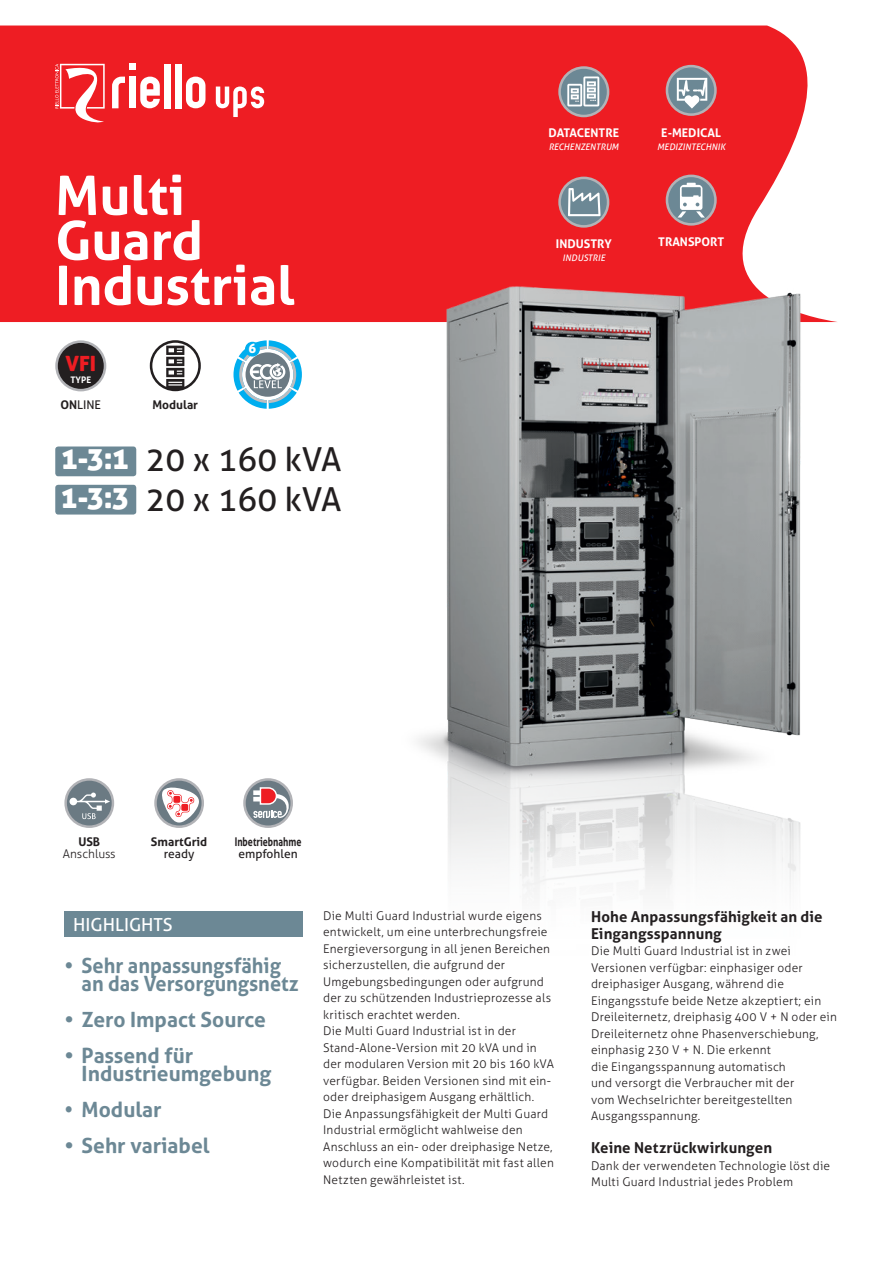
<style>
.page{position:relative;width:893px;height:1263px;background:#fff}
.page>*{position:absolute;margin:0;border:0;box-sizing:border-box;transform-origin:0 0}
.TITOLI_BIG{font:700 54px "Aller";color:#fff}
.TITOLI{font:33px "Aller";color:#231f20}
.TITOLI-2{font:30px "Aller Display";color:#fff}
.testo{font:700 21px/18px "Aller";color:#6c8895}
.testo-2{font:700 21px/18px "Aller";color:#6c8895;scale:.95 1}
.testo-3{font:700 21px "Aller";color:#6c8895;scale:.92 1}
.t1{font:21px "Aller Display";color:#ee1d23}
.TITOLI_BIG-2{font:18px "Aller";color:#fff}
.testo-4{font:700 15px/16.5px "Aller";letter-spacing:.01em;color:#231f20}
.t2{font:13.05px "Aller Display";color:#fff}
.testo-5{font:300 12px/16.5px "Aller";letter-spacing:.015em;color:#231f20}
.testo-6{font:700 12px "Aller";color:#fff}
.testo-7{font:12px "Aller";color:#231f20}
.testo-8{font:700 12px "Aller";color:#231f20}
.testo-9{font:700 12px "Aller";color:#231f20;scale:.75 1}
.testo-10{font:italic 9px "Aller";color:#fff}
.t3{font:700 9px "Aller";color:#fff}
.s1{font-weight:700}
</style>
<div class="page">
<svg style="left:0;top:26px;width:837px;height:296px;fill:#ee1d23"></svg>
<svg style="left:216px;top:86px;width:48px;height:31px"></svg>
<svg style="left:112px;top:77px;width:13px;height:31px"></svg>
<div style="left:129px;top:64px;width:7px;height:6px;background:#fff"></div>
<div style="left:129px;top:77px;width:7px;height:31px;background:#fff"></div>
<svg style="left:140px;top:77px;width:20px;height:31px"></svg>
<div style="left:164px;top:64px;width:7px;height:44px;background:#fff"></div>
<div style="left:175px;top:64px;width:7px;height:44px;background:#fff"></div>
<svg style="left:186px;top:77px;width:19px;height:31px"></svg>
<svg style="left:55px;top:63px;width:50px;height:61px"></svg>
<svg style="left:55px;top:340px;width:51px;height:51px"></svg>
<div style="left:58px;top:343px;width:46px;height:46px;background:#231f20;border-radius:50%"></div>
<svg style="left:64px;top:778px;width:50px;height:50px"></svg>
<div style="left:67px;top:781px;width:45px;height:44px;background:#6b7a83;border-radius:50%"></div>
<svg style="left:70px;top:792px;width:40px;height:27px"></svg>
<svg style="left:154px;top:778px;width:50px;height:50px"></svg>
<div style="left:157px;top:781px;width:45px;height:44px;background:#6b7a83;border-radius:50%"></div>
<svg style="left:159px;top:784px;width:41px;height:41px"></svg>
<svg style="left:233px;top:340px;width:69px;height:69px"></svg>
<div style="left:245px;top:342px;width:15px;height:15px;background:#00aeef;border-radius:50%"></div>
<svg style="left:150px;top:340px;width:51px;height:51px"></svg>
<div style="left:55px;top:446px;width:81px;height:30px;background:#6c8895;border-radius:3px"></div>
<div style="left:55px;top:485px;width:81px;height:29px;background:#6c8895;border-radius:3px"></div>
<svg style="left:243px;top:778px;width:50px;height:50px"></svg>
<div style="left:246px;top:781px;width:44px;height:44px;background:#6b7a83;border-radius:50%"></div>
<svg style="left:253px;top:786px;width:40px;height:32px"></svg>
<svg style="left:666px;top:65px;width:51px;height:51px"></svg>
<svg style="left:668px;top:67px;width:46px;height:46px"></svg>
<svg style="left:677px;top:78px;width:30px;height:31px"></svg>
<svg style="left:558px;top:66px;width:51px;height:51px"></svg>
<div style="left:561px;top:69px;width:46px;height:46px;background:#6c8895;border-radius:50%"></div>
<svg style="left:567px;top:76px;width:32px;height:30px"></svg>
<svg style="left:558px;top:177px;width:51px;height:51px"></svg>
<div style="left:561px;top:179px;width:46px;height:46px;background:#6c8895;border-radius:50%"></div>
<svg style="left:568px;top:188px;width:33px;height:28px"></svg>
<svg style="left:666px;top:175px;width:51px;height:51px"></svg>
<div style="left:668px;top:177px;width:46px;height:46px;background:#6c8895;border-radius:50%"></div>
<svg style="left:677px;top:183px;width:28px;height:35px"></svg>
<img style="left:369px;top:265px;width:451px;height:627px">
<div style="left:65px;top:911px;width:238px;height:26px;background:#6c8895"></div>
<p class="TITOLI_BIG" style="left:55px;top:162px;width:131px">Multi</p>
<p class="TITOLI_BIG" style="left:55px;top:207px;width:149px">Guard</p>
<p class="TITOLI_BIG" style="left:55px;top:252px;width:241px">Industrial</p>
<p class="t1" style="left:65px;top:351px;width:32px">VFI</p>
<p class="t3" style="left:70px;top:374px;width:22px">TYPE</p>
<p class="testo-7" style="left:60px;top:397px;width:42px"><span class="s1">ON</span>LINE</p>
<p class="TITOLI-2" style="left:61px;top:439px;width:69px">1-3:1</p>
<p class="TITOLI-2" style="left:61px;top:478px;width:69px">1-3:3</p>
<p class="t2" style="left:248px;top:340px;width:9px">6</p>
<p class="testo-8" style="left:152px;top:398px;width:47px">Modular</p>
<p class="TITOLI" style="left:146px;top:440px;width:197px">20 x 160 kVA</p>
<p class="TITOLI" style="left:146px;top:479px;width:197px">20 x 160 kVA</p>
<p class="testo-8" style="left:78px;top:835px;width:23px">USB</p>
<p class="testo-5" style="left:63px;top:846px;width:54px">Anschluss</p>
<p class="testo-8" style="left:151px;top:835px;width:58px">SmartGrid</p>
<p class="testo-7" style="left:164px;top:847px;width:32px">ready</p>
<p class="testo-9" style="left:235px;top:835px;width:90px">Inbetriebnahme</p>
<p class="testo-7" style="left:239px;top:847px;width:61px">empfohlen</p>
<p class="testo-6" style="left:549px;top:125px;width:72px">DATACENTRE</p>
<p class="testo-10" style="left:549px;top:141px;width:72px">RECHENZENTRUM</p>
<p class="testo-6" style="left:556px;top:236px;width:57px">INDUSTRY</p>
<p class="testo-10" style="left:563px;top:253px;width:44px">INDUSTRIE</p>
<p class="testo-6" style="left:661px;top:125px;width:61px">E-MEDICAL</p>
<p class="testo-10" style="left:657px;top:141px;width:70px">MEDIZINTECHNIK</p>
<p class="testo-6" style="left:658px;top:234px;width:67px">TRANSPORT</p>
<p class="TITOLI_BIG-2" style="left:73px;top:913px;width:101px">HIGHLIGHTS</p>
<p class="testo-2" style="left:82px;top:956px;width:230px;text-indent:-17px">• Sehr anpassungsfähig an das Versorgungsnetz</p>
<p class="testo" style="left:65px;top:1010px;width:203px">• Zero Impact Source</p>
<p class="testo" style="left:82px;top:1046px;width:191px;text-indent:-17px">• Passend für<br>Industrieumgebung</p>
<p class="testo-3" style="left:65px;top:1096px;width:107px">• Modular</p>
<p class="testo" style="left:65px;top:1136px;width:146px">• Sehr variabel</p>
<p class="testo-5" style="left:323px;top:907px;width:230px">Die Multi Guard Industrial wurde eigens entwickelt, um eine unterbrechungsfreie Energieversorgung in all jenen Bereichen sicherzustellen, die aufgrund der Umgebungsbedingungen oder aufgrund der zu schützenden Industrieprozesse als kritisch erachtet werden.</p>
<p class="testo-5" style="left:323px;top:1023px;width:232px">Die Multi Guard Industrial ist in der Stand-Alone-Version mit 20 kVA und in der modularen Version mit 20 bis 160 kVA verfügbar. Beiden Versionen sind mit ein&shy;oder dreiphasigem Ausgang erhältlich.</p>
<p class="testo-5" style="left:323px;top:1105px;width:232px">Die Anpassungsfähigkeit der Multi Guard Industrial ermöglicht wahlweise den Anschluss an ein- oder dreiphasige Netze, wodurch eine Kompatibilität mit fast allen Netzten gewährleistet ist.</p>
<p class="testo-4" style="left:591px;top:908px;width:233px">Hohe Anpassungsfähigkeit an die<br>Eingangsspannung</p>
<p class="testo-5" style="left:591px;top:943px;width:247px">Die Multi Guard Industrial ist in zwei Versionen verfügbar: einphasiger oder dreiphasiger Ausgang, während die Eingangsstufe beide Netze akzeptiert; ein Dreileiternetz, dreiphasig 400 V + N oder ein Dreileiternetz ohne Phasenverschiebung, einphasig 230 V + N. Die erkennt<br>die Eingangsspannung automatisch<br>und versorgt die Verbraucher mit der<br>vom Wechselrichter bereitgestellten Ausgangsspannung.</p>
<p class="testo-4" style="left:591px;top:1139px;width:183px">Keine Netzrückwirkungen</p>
<p class="testo-5" style="left:591px;top:1157px;width:241px">Dank der verwendeten Technologie löst die<br>Multi Guard Industrial jedes Problem</p>
</div>
